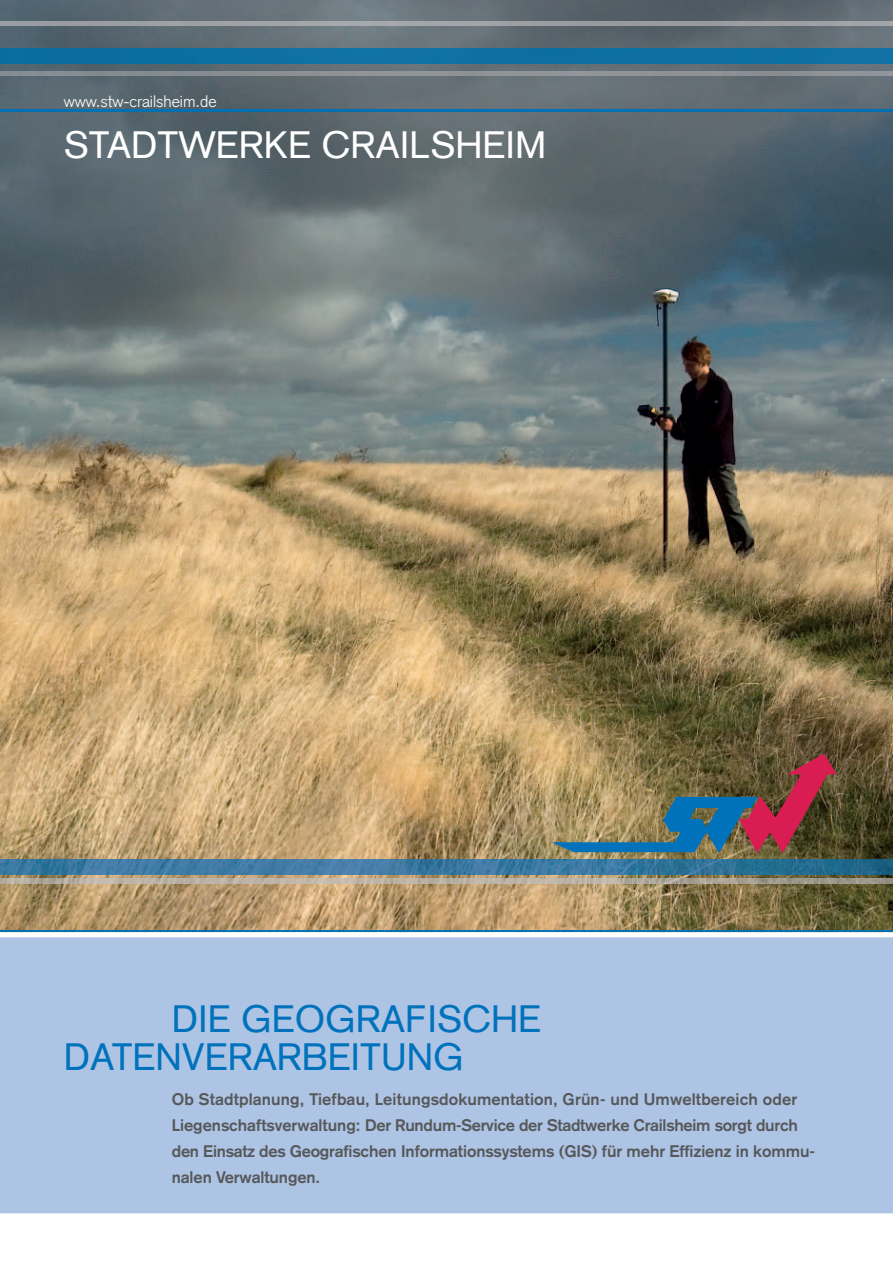
<style>
.page{position:relative;width:893px;height:1263px;background:#fff}
.page>*{position:absolute;margin:0;border:0;box-sizing:border-box;transform-origin:0 0}
.t1{font:37.5px/37.5px "Basic Commercial";color:#0072bc}
.t2{font:37.5px "Basic Commercial";color:#fff}
.t3{font:700 16.5px/26.2px "Basic Commercial";letter-spacing:-.005em;color:#57585a}
.t4{font:300 16.5px "Basic Commercial";color:#fff}
</style>
<div class="page">
<div style="left:0;top:937px;width:893px;height:276px;background:#adc4e5"></div>
<img style="left:0;top:0;width:893px;height:930px">
<div style="left:0;top:21px;width:893px;height:5px;background:#9ca0a4"></div>
<img style="left:0;top:110px;width:893px;height:1px">
<img style="left:0;top:71px;width:893px;height:5px">
<div style="left:0;top:48px;width:893px;height:15px;background:#0e6fa3"></div>
<svg style="left:552px;top:753px;width:285px;height:102px"></svg>
<hr style="left:0;top:930px;width:893px;height:2px;background:#0573b2">
<img style="left:0;top:859px;width:893px;height:15px">
<img style="left:0;top:879px;width:893px;height:4px">
<p class="t4" style="left:64px;top:94px;width:154px">www.stw-crailsheim.de</p>
<h1 class="t2" style="left:64px;top:123px;width:484px">STADTWERKE CRAILSHEIM</h1>
<h1 class="t1" style="left:64px;top:1000px;width:479px;text-indent:108px">DIE GEOGRAFISCHE<br>DATENVERARBEITUNG</h1>
<p class="t3" style="left:172px;top:1087px;width:645px">Ob Stadtplanung, Tiefbau, Leitungsdokumentation, Grün- und Umweltbereich oder Liegenschaftsverwaltung: Der Rundum-Service der Stadtwerke Crailsheim sorgt durch den Einsatz des Geografischen Informationssystems (GIS) für mehr Effizienz in kommu&shy;nalen Verwaltungen.</p>
</div>
